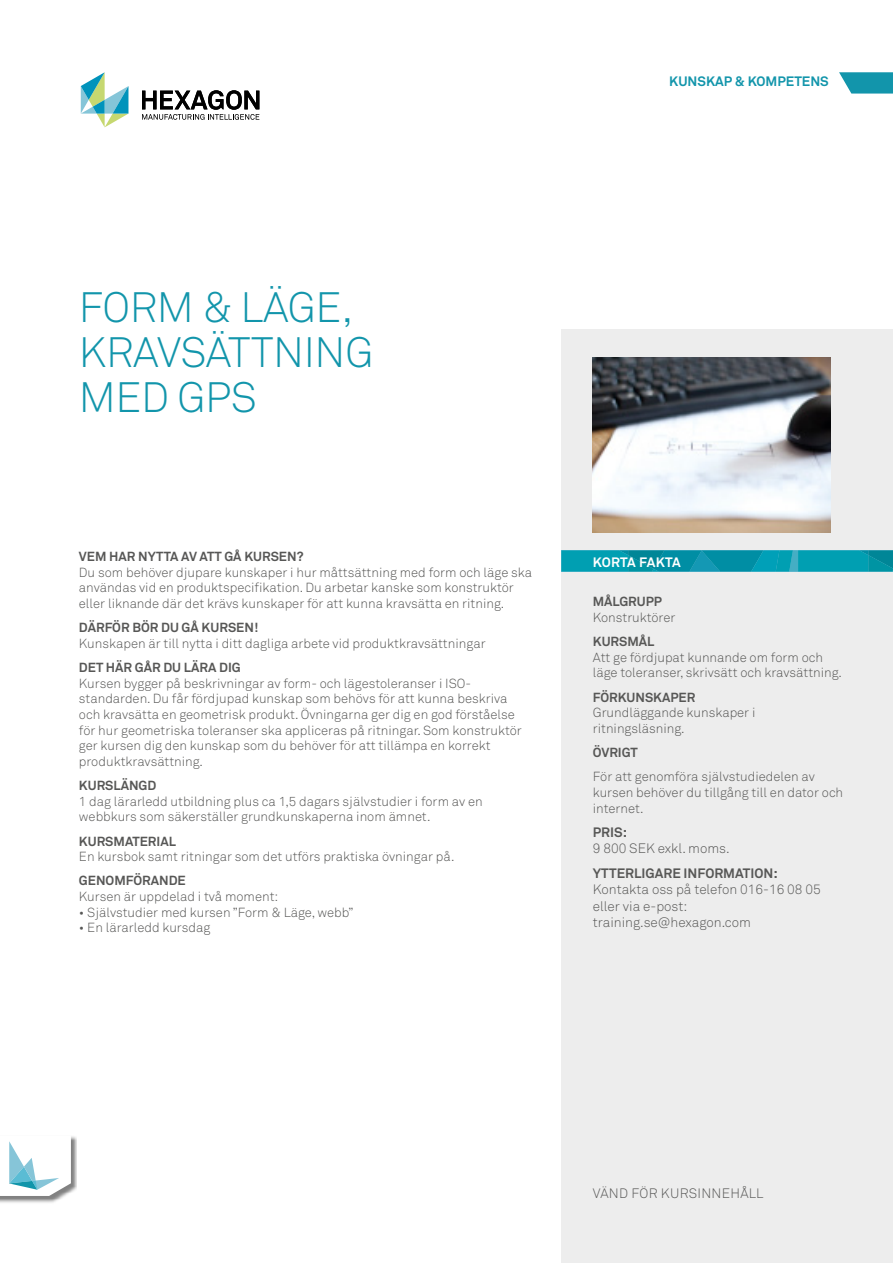
<style>
.page{position:relative;width:893px;height:1263px;background:#fff}
.page>*{position:absolute;margin:0;border:0;box-sizing:border-box;transform-origin:0 0}
.t1{font:42px/45px "Akkurat Light Pro";letter-spacing:-.01em;color:#1295ab}
.t2{font:13.5px/16.2px "Akkurat Light Pro";color:#575756}
.t3{font:700 13.5px "Akkurat Pro";color:#575756}
.t4{font:13.5px "Akkurat Light Pro";letter-spacing:.02em;color:#575756}
.t5{font:700 13.5px "Akkurat Pro";color:#1295ab}
.t6{font:700 13.5px "Akkurat Pro";letter-spacing:.005em;color:#fff}
.t7{font:13.05px/15.6px "Akkurat Light Pro";color:#575756}
.t8{font:700 13.05px "Akkurat Pro";color:#575756}
</style>
<div class="page">
<svg style="left:839px;top:72px;width:54px;height:22px"></svg>
<svg style="left:81px;top:72px;width:47px;height:55px"></svg>
<svg style="left:142px;top:90px;width:117px;height:30px"></svg>
<img style="left:0;top:1136px;width:77px;height:67px">
<svg style="left:0;top:1136px;width:71px;height:60px"></svg>
<div style="left:561px;top:330px;width:332px;height:933px;background:#ededed"></div>
<svg style="left:561px;top:550px;width:332px;height:22px;background:#0799ad"></svg>
<img style="left:593px;top:357px;width:238px;height:176px">
<p class="t5" style="left:669px;top:73px;width:161px">KUNSKAP &amp; KOMPETENS</p>
<h1 class="t1" style="left:79px;top:286px;width:296px">FORM &amp; LÄGE,<br>KRAVSÄTTNING<br>MED GPS</h1>
<p class="t8" style="left:79px;top:548px;width:226px">VEM HAR NYTTA AV ATT GÅ KURSEN?</p>
<p class="t7" style="left:79px;top:564px;width:455px">Du som behöver djupare kunskaper i hur måttsättning med form och läge ska användas vid en produktspecifikation. Du arbetar kanske som konstruktör eller liknande där det krävs kunskaper för att kunna kravsätta en ritning.</p>
<p class="t8" style="left:79px;top:619px;width:181px">DÄRFÖR BÖR DU GÅ KURSEN!</p>
<p class="t7" style="left:79px;top:636px;width:408px">Kunskapen är till nytta i ditt dagliga arbete vid produktkravsättningar</p>
<p class="t8" style="left:79px;top:659px;width:163px">DET HÄR GÅR DU LÄRA DIG</p>
<p class="t7" style="left:79px;top:675px;width:444px">Kursen bygger på beskrivningar av form- och lägestoleranser i ISO&shy;standarden. Du får fördjupad kunskap som behövs för att kunna beskriva och kravsätta en geometrisk produkt. Övningarna ger dig en god förståelse för hur geometriska toleranser ska appliceras på ritningar. Som konstruktör ger kursen dig den kunskap som du behöver för att tillämpa en korrekt produktkravsättning.</p>
<p class="t8" style="left:79px;top:777px;width:79px">KURSLÄNGD</p>
<p class="t7" style="left:79px;top:793px;width:405px">1 dag lärarledd utbildning plus ca 1,5 dagars självstudier i form av en webbkurs som säkerställer grundkunskaperna inom ämnet.</p>
<p class="t8" style="left:79px;top:833px;width:98px">KURSMATERIAL</p>
<p class="t7" style="left:79px;top:849px;width:377px">En kursbok samt ritningar som det utförs praktiska övningar på.</p>
<p class="t8" style="left:79px;top:873px;width:108px">GENOMFÖRANDE</p>
<p class="t7" style="left:79px;top:889px;width:201px">Kursen är uppdelad i två moment:</p>
<p class="t7" style="left:79px;top:904px;width:276px">• Självstudier med kursen ”Form &amp; Läge, webb”</p>
<p class="t7" style="left:79px;top:920px;width:133px">• En lärarledd kursdag</p>
<p class="t6" style="left:593px;top:553px;width:89px">KORTA FAKTA</p>
<p class="t8" style="left:593px;top:594px;width:71px">MÅLGRUPP</p>
<p class="t7" style="left:593px;top:610px;width:84px">Konstruktörer</p>
<p class="t8" style="left:593px;top:633px;width:63px">KURSMÅL</p>
<p class="t7" style="left:593px;top:650px;width:251px">Att ge fördjupat kunnande om form och läge toleranser, skrivsätt och kravsättning.</p>
<p class="t8" style="left:593px;top:689px;width:104px">FÖRKUNSKAPER</p>
<p class="t7" style="left:593px;top:705px;width:164px">Grundläggande kunskaper i ritningsläsning.</p>
<p class="t8" style="left:593px;top:744px;width:46px">ÖVRIGT</p>
<p class="t7" style="left:593px;top:769px;width:252px">För att genomföra självstudiedelen av kursen behöver du tillgång till en dator och internet.</p>
<p class="t3" style="left:593px;top:824px;width:36px">PRIS:</p>
<p class="t2" style="left:593px;top:841px;width:138px">9 800 SEK exkl. moms.</p>
<p class="t3" style="left:593px;top:865px;width:186px">YTTERLIGARE INFORMATION:</p>
<p class="t2" style="left:593px;top:882px;width:230px">Kontakta oss på telefon 016-16 08 05 eller via e-post: training.se@hexagon.com</p>
<p class="t4" style="left:593px;top:1185px;width:172px">VÄND FÖR KURSINNEHÅLL</p>
</div>
